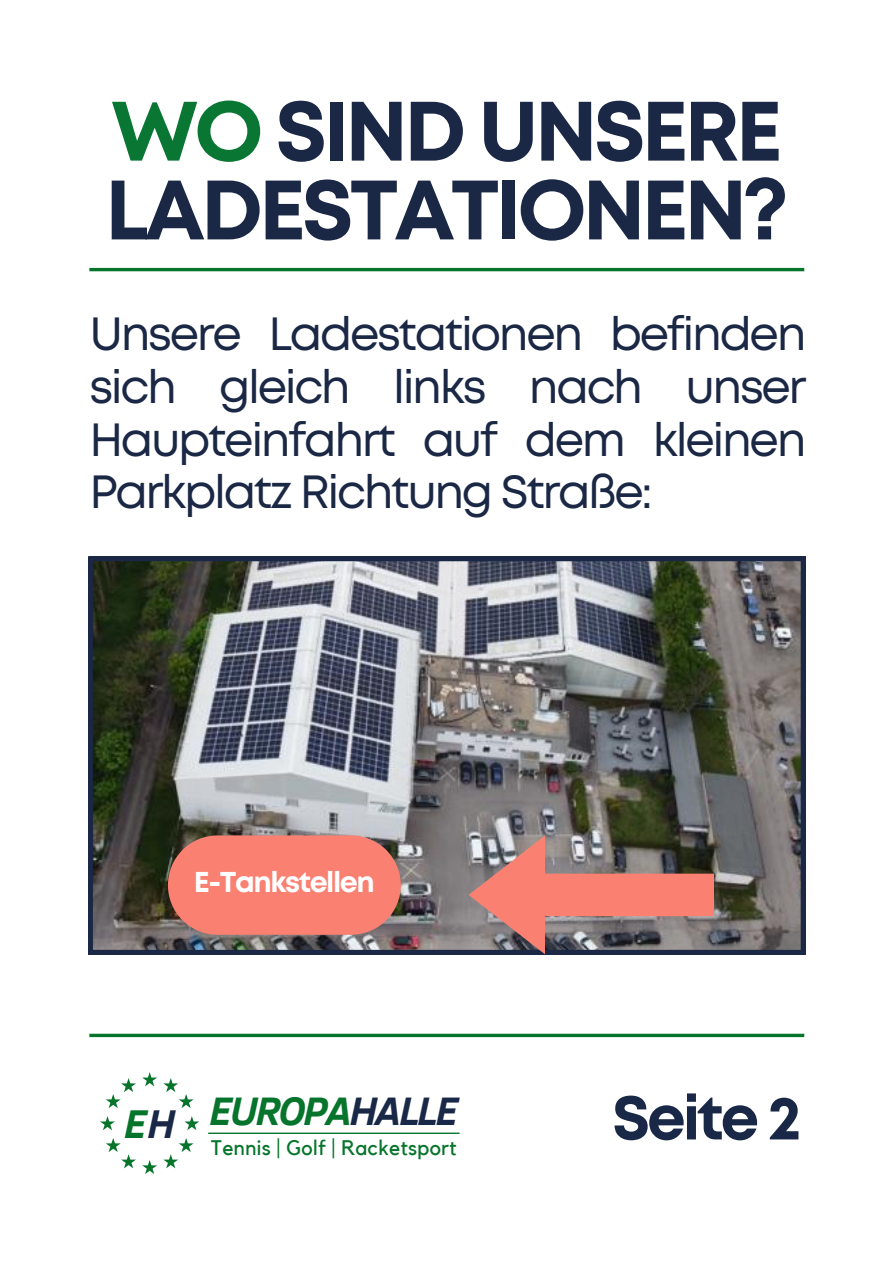
<style>
.page{position:relative;width:894px;height:1264px;background:#fff}
.page>*{position:absolute;margin:0;border:0;box-sizing:border-box;transform-origin:0 0}
.t1{font:700 84px/78.8px "Mont";letter-spacing:-.05em;color:#1a2845}
.t2{font:700 61.5px "Mont";letter-spacing:-.05em;color:#192846}
.t3{font:46.5px/52.8px "Mont";letter-spacing:-.05em;color:#1a2845;text-align:justify}
.t4{font:italic 700 41.25px "Clear Sans";color:#06742b}
.t5{font:italic 700 40.8px "Clear Sans";letter-spacing:-.05em;color:#06742b}
.t6{font:700 28.65px "Mont";letter-spacing:-.05em;color:#fff}
.t7{font:21px "Kollektif";letter-spacing:.015em;color:#06742b}
.s1{color:#097634}
.s2{color:#192846}
</style>
<div class="page">
<hr style="left:89px;top:268px;width:715px;height:3px;background:#06742b">
<svg style="left:89px;top:1033px;width:715px;height:4px;background:#338d52"></svg>
<img style="left:88px;top:556px;width:717px;height:398px">
<svg style="left:468px;top:835px;width:245px;height:119px;background:#a57671"></svg>
<svg style="left:168px;top:835px;width:232px;height:99px;background:#eb7c6f"></svg>
<hr style="left:208px;top:1132px;width:251px;height:1px;background:#06742b">
<svg style="left:106px;top:1078px;width:30px;height:30px"></svg>
<svg style="left:100px;top:1116px;width:15px;height:14px"></svg>
<svg style="left:142px;top:1072px;width:15px;height:14px"></svg>
<svg style="left:142px;top:1160px;width:15px;height:14px"></svg>
<svg style="left:106px;top:1138px;width:30px;height:30px"></svg>
<svg style="left:163px;top:1078px;width:30px;height:30px"></svg>
<svg style="left:184px;top:1116px;width:15px;height:14px"></svg>
<svg style="left:163px;top:1138px;width:30px;height:30px"></svg>
<h1 class="t1" style="left:105px;top:98px;width:685px"><span class="s1">WO</span> SIND UNSERE<br>LADESTATIONEN?</h1>
<p class="t3" style="left:89px;top:310px;width:718px">Unsere Ladestationen befinden sich gleich links nach unser Haupteinfahrt auf dem kleinen Parkplatz Richtung Straße:</p>
<p class="t6" style="left:194px;top:871px;width:182px">E-Tankstellen</p>
<p class="t4" style="left:124px;top:1093px;width:53px">E<span class="s2">H</span></p>
<h4 class="t5" style="left:209px;top:1080px;width:250px">EUROPA<span class="s2">HALLE</span></h4>
<h4 class="t7" style="left:211px;top:1138px;width:247px">Tennis | Golf | Racketsport</h4>
<h3 class="t2" style="left:612px;top:1094px;width:191px">Seite 2</h3>
</div>
